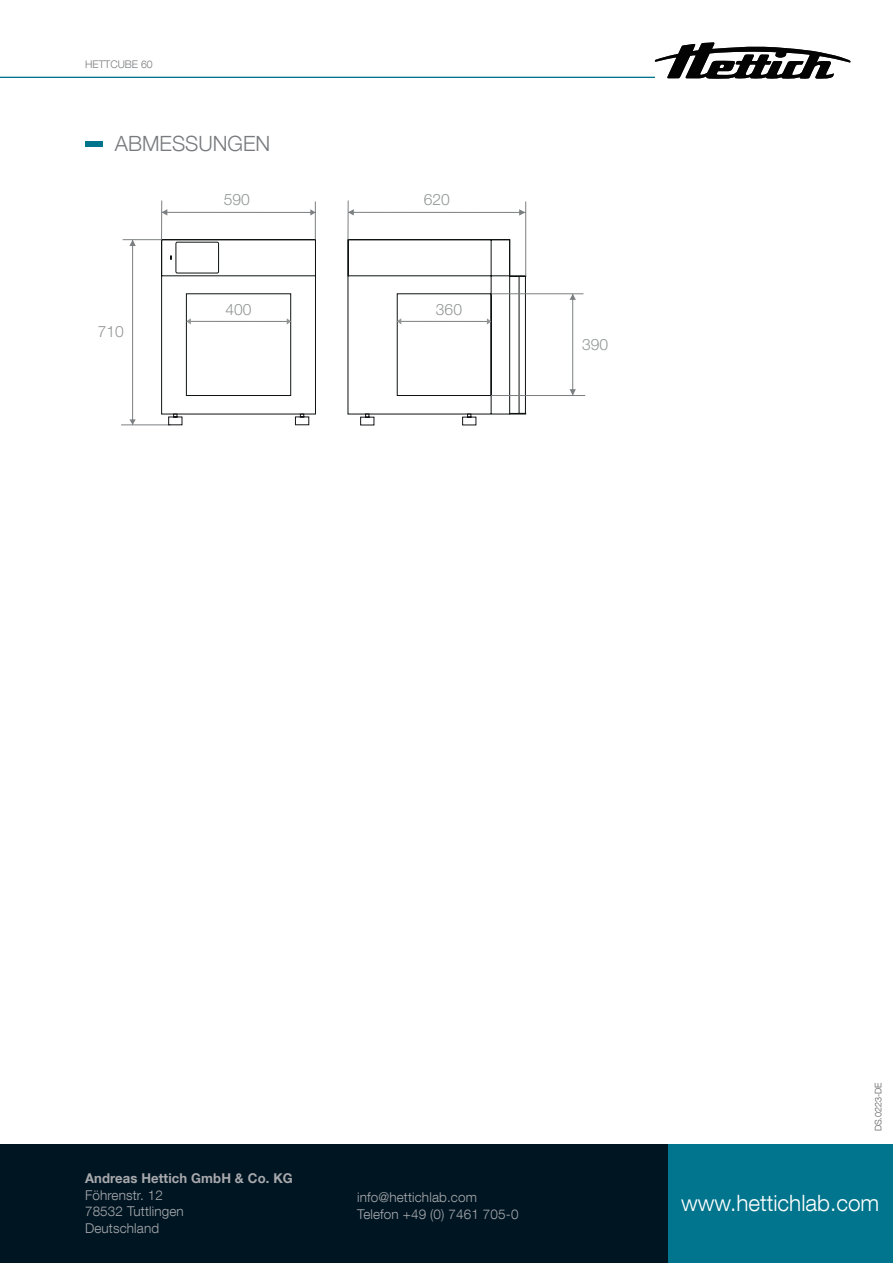
<style>
.page{position:relative;width:893px;height:1263px;background:#fff}
.page>*{position:absolute;margin:0;border:0;box-sizing:border-box;transform-origin:0 0}
.t1{font:300 22.5px "Helvetica Neue LT Com";color:#fff}
.Subhead{font:300 21px "Helvetica Neue LT Com";color:#787a7d}
.t2{font:300 15.6px "Helvetica Neue LT Com";color:#929595}
.Content{font:300 13.5px/16.5px "Helvetica Neue LT Com";letter-spacing:.01em;color:#a8a9ad}
.t3{font:300 10.5px "Helvetica Neue LT Com";color:#787a7d}
.t4{font:300 9px "Helvetica Neue LT Com";color:#57585a}
.s1{font-weight:700}
</style>
<div class="page">
<div style="left:668px;top:1144px;width:225px;height:119px;background:#00758d"></div>
<div style="left:0;top:1144px;width:668px;height:119px;background:#001522"></div>
<svg style="left:655px;top:42px;width:195px;height:37px"></svg>
<hr style="left:0;top:77px;width:655px;height:1px;background:#00758d">
<div style="left:85px;top:141px;width:17px;height:6px;background:#00758d"></div>
<svg style="left:161px;top:239px;width:349px;height:175px"></svg>
<div style="left:176px;top:242px;width:43px;height:31px;border:1px solid #0f1313"></div>
<div style="left:519px;top:276px;width:7px;height:137px;border:1px solid #0f1313"></div>
<svg style="left:510px;top:276px;width:16px;height:1px"></svg>
<svg style="left:510px;top:413px;width:16px;height:1px"></svg>
<hr style="left:315px;top:201px;width:1px;height:38px;background:#7c7f81">
<hr style="left:162px;top:212px;width:153px;height:1px;background:#7c7f81">
<svg style="left:162px;top:209px;width:5px;height:6px"></svg>
<svg style="left:310px;top:209px;width:5px;height:7px"></svg>
<hr style="left:161px;top:200px;width:1px;height:39px;background:#7c7f81">
<hr style="left:525px;top:201px;width:1px;height:75px;background:#7c7f81">
<hr style="left:348px;top:212px;width:177px;height:1px;background:#7c7f81">
<svg style="left:349px;top:209px;width:5px;height:6px"></svg>
<svg style="left:519px;top:209px;width:6px;height:7px"></svg>
<hr style="left:348px;top:200px;width:1px;height:39px;background:#7c7f81">
<hr style="left:132px;top:240px;width:1px;height:185px;background:#7c7f81">
<svg style="left:129px;top:240px;width:7px;height:6px"></svg>
<svg style="left:129px;top:419px;width:7px;height:6px"></svg>
<hr style="left:123px;top:239px;width:39px;height:1px;background:#7c7f81">
<hr style="left:121px;top:425px;width:49px;height:1px;background:#7c7f81">
<hr style="left:572px;top:294px;width:1px;height:101px;background:#7c7f81">
<svg style="left:570px;top:295px;width:6px;height:5px"></svg>
<svg style="left:570px;top:389px;width:6px;height:6px"></svg>
<hr style="left:491px;top:294px;width:92px;height:1px;background:#7c7f81">
<hr style="left:491px;top:395px;width:94px;height:1px;background:#7c7f81">
<hr style="left:187px;top:321px;width:104px;height:1px;background:#7c7f81">
<svg style="left:187px;top:318px;width:4px;height:6px"></svg>
<svg style="left:287px;top:318px;width:4px;height:7px"></svg>
<hr style="left:397px;top:321px;width:94px;height:1px;background:#7c7f81">
<svg style="left:397px;top:318px;width:4px;height:6px"></svg>
<svg style="left:487px;top:318px;width:4px;height:7px"></svg>
<svg style="left:168px;top:414px;width:308px;height:11px"></svg>
<p class="t3" style="left:85px;top:58px;width:69px">HETTCUBE 60</p>
<p class="Subhead" style="left:115px;top:131px;width:157px">ABMESSUNGEN</p>
<p class="t2" style="left:224px;top:190px;width:28px">590</p>
<p class="t2" style="left:424px;top:190px;width:28px">620</p>
<p class="t2" style="left:98px;top:322px;width:28px">710</p>
<p class="t2" style="left:225px;top:300px;width:28px">400</p>
<p class="t2" style="left:436px;top:300px;width:28px">360</p>
<p class="t2" style="left:582px;top:335px;width:28px">390</p>
<p class="Content" style="left:85px;top:1170px;width:209px"><span class="s1">Andreas Hettich GmbH &amp; Co. KG<br></span>Föhrenstr. 12<br>78532 Tuttlingen<br>Deutschland</p>
<p class="Content" style="left:357px;top:1189px;width:121px">info@hettichlab.com</p>
<p class="Content" style="left:357px;top:1205px;width:163px">Telefon +49 (0) 7461 705-0</p>
<p class="t4" style="left:873px;top:1131px;width:51px;rotate:-90deg">DS.0223-DE</p>
<h1 class="t1" style="left:681px;top:1190px;width:199px">www.hettichlab.com</h1>
</div>
